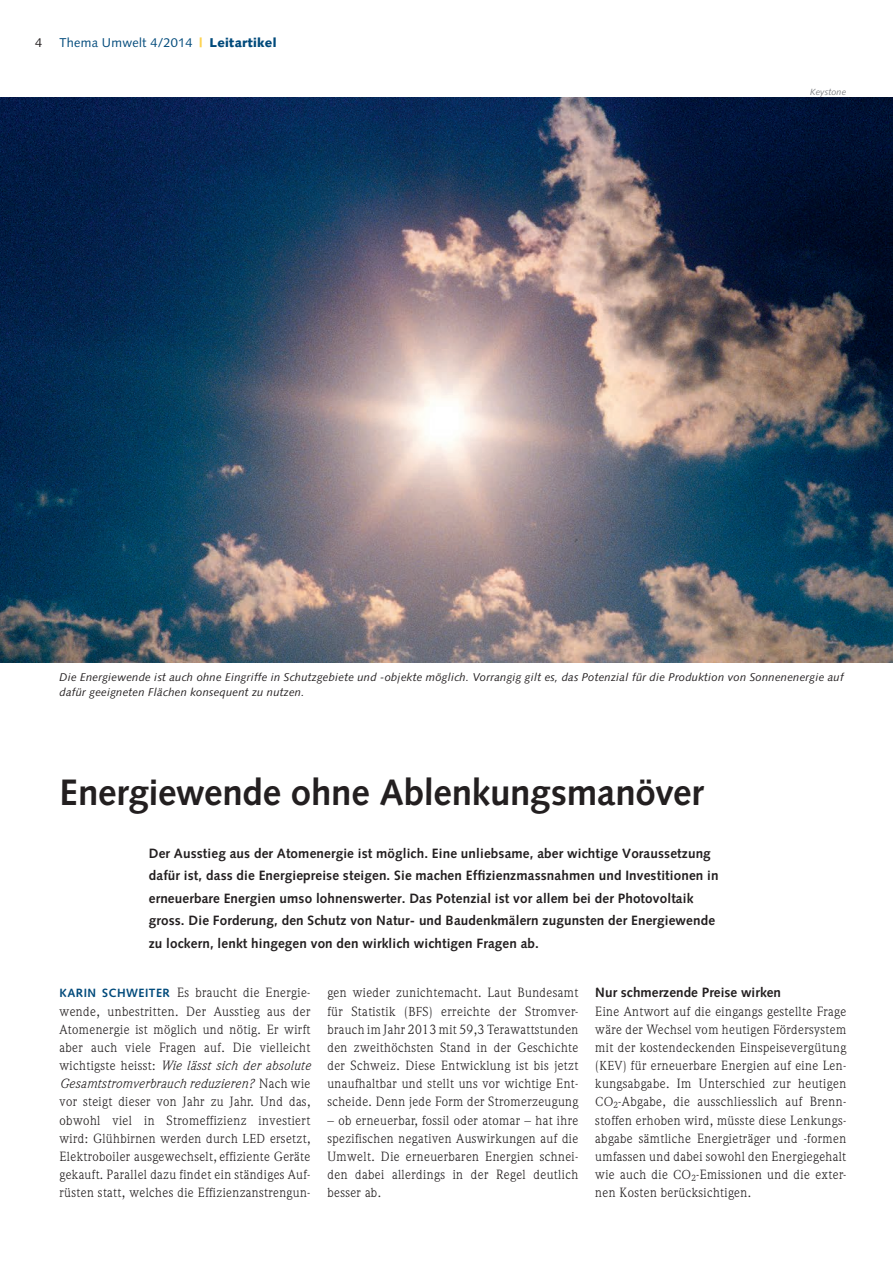
<style>
.page{position:relative;width:893px;height:1263px;background:#fff}
.page>*{position:absolute;margin:0;border:0;box-sizing:border-box;transform-origin:0 0}
.t1{font:700 36.75px "Syntax";letter-spacing:-.01em;color:#231f20}
.t2{font:700 13.5px/22.5px "Syntax";letter-spacing:.01em;color:#231f20}
.t3{font:13.2px/18.1px "Weidemann Std";letter-spacing:.03em;color:#231f20;text-align:justify}
.t4{font:12.75px "Syntax";letter-spacing:.02em;color:#004a7b}
.t5{font:12.75px "Syntax";color:#231f20}
.t6{font:italic 11.25px/15.5px "Syntax";letter-spacing:.02em;color:#231f20}
.t7{font:italic 9px "Syntax";letter-spacing:.01em;color:#808285}
.s1{font-weight:900;color:#fed24c}
.s2{font-weight:900}
.s3{font-family:"Syntax";font-weight:700;font-size:12px;color:#004a7b}
.s4{font-style:italic}
.s5{font-size:12.75px}
</style>
<div class="page">
<img style="left:0;top:98px;width:893px;height:565px">
<p class="t5" style="left:35px;top:35px;width:9px">4</p>
<p class="t4" style="left:60px;top:35px;width:219px">Thema Umwelt 4/2014 <span class="s1">|</span> <span class="s2">Leitartikel</span></p>
<p class="t7" style="left:810px;top:86px;width:38px">Keystone</p>
<p class="t6" style="left:60px;top:669px;width:786px">Die Energiewende ist auch ohne Eingriffe in Schutzgebiete und -objekte möglich. Vorrangig gilt es, das Potenzial für die Produktion von Sonnenenergie auf dafür geeigneten Flächen konsequent zu nutzen.</p>
<h1 class="t1" style="left:60px;top:772px;width:646px">Energiewende ohne Ablenkungsmanöver</h1>
<p class="t2" style="left:149px;top:842px;width:571px">Der Ausstieg aus der Atomenergie ist möglich. Eine unliebsame, aber wichtige Voraussetzung dafür ist, dass die Energiepreise steigen. Sie machen Effizienzmassnahmen und Investitionen in erneuerbare Energien umso lohnenswerter. Das Potenzial ist vor allem bei der Photovoltaik gross. Die Forderung, den Schutz von Natur- und Baudenkmälern zugunsten der Energiewende zu lockern, lenkt hingegen von den wirklich wichtigen Fragen ab.</p>
<p class="t3" style="left:60px;top:984px;width:252px"><span class="s3">KARIN SCHWEITER</span> Es braucht die Energie&shy;wende, unbestritten. Der Ausstieg aus der Atomenergie ist möglich und nötig. Er wirft aber auch viele Fragen auf. Die vielleicht wichtigste heisst: <span class="s4">Wie lässt sich der absolute Gesamtstromverbrauch reduzieren?</span> Nach wie vor steigt dieser von Jahr zu Jahr. Und das, obwohl viel in Stromeffizienz investiert wird: Glühbirnen werden durch <span class="s5">LED</span> ersetzt, Elektroboiler ausgewechselt, effiziente Geräte gekauft. Parallel dazu findet ein ständiges Auf&shy;rüsten statt, welches die Effizienzanstrengun-</p>
<p class="t3" style="left:327px;top:984px;width:252px">gen wieder zunichtemacht. Laut Bundesamt für Statistik (<span class="s5">BFS)</span> erreichte der Stromver&shy;brauch im Jahr 2013 mit 59,3 Terawattstunden den zweithöchsten Stand in der Geschichte der Schweiz. Diese Entwicklung ist bis jetzt unaufhaltbar und stellt uns vor wichtige Ent&shy;scheide. Denn jede Form der Stromerzeugung</p>
<p class="t2" style="left:595px;top:982px;width:187px">Nur schmerzende Preise wirken</p>
<p class="t3" style="left:595px;top:1002px;width:252px">Eine Antwort auf die eingangs gestellte Frage wäre der Wechsel vom heutigen Fördersystem mit der kostendeckenden Einspeisevergütung (<span class="s5">KEV)</span> für erneuerbare Energien auf eine Len&shy;kungsabgabe. Im Unterschied zur heutigen <span class="s5">CO</span><sub>2</sub>-Abgabe, die ausschliesslich auf Brenn&shy;stoffen erhoben wird, müsste diese Lenkungs&shy;abgabe sämtliche Energieträger und -formen umfassen und dabei sowohl den Energiegehalt wie auch die <span class="s5">CO</span><sub>2</sub>-Emissionen und die exter&shy;nen Kosten berücksichtigen.</p>
<p class="t3" style="left:327px;top:1111px;width:252px">– ob erneuerbar, fossil oder atomar – hat ihre spezifischen negativen Auswirkungen auf die Umwelt. Die erneuerbaren Energien schnei&shy;den dabei allerdings in der Regel deutlich besser ab.</p>
</div>
